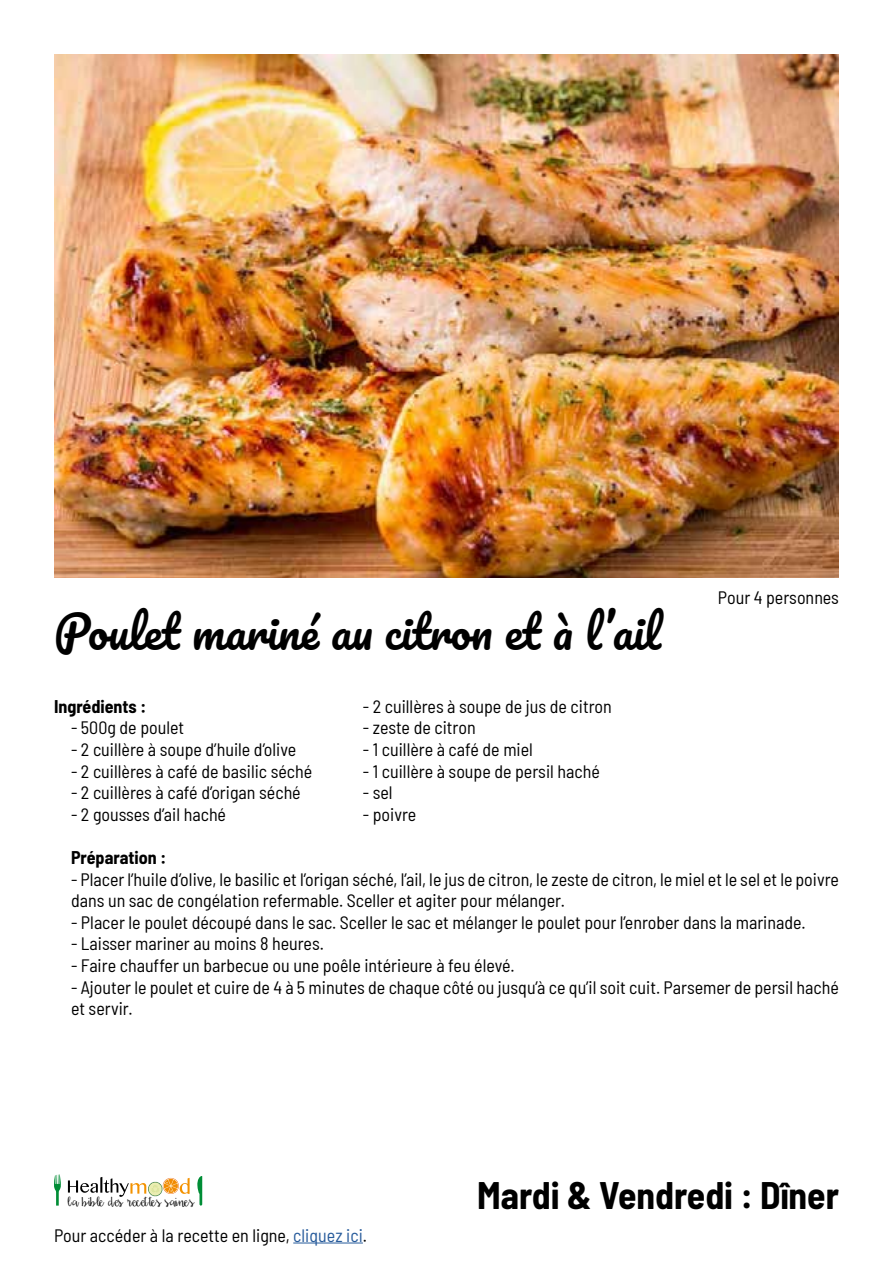
<style>
.page{position:relative;width:893px;height:1263px;background:#fff}
.page>*{position:absolute;margin:0;border:0;box-sizing:border-box;transform-origin:0 0}
.t1{font:45px "Pacifico";color:#000}
.t2{font:700 semi-condensed 37.5px "Barlow";color:#000}
.t3{font:semi-condensed 18px/21.6px "Barlow";color:#000}
.t4{font:700 semi-condensed 18px "Barlow";color:#000}
.t5{font:13.8px "Daydreamer";color:#000}
.s1{color:#275b9b}
</style>
<div class="page">
<svg style="left:54px;top:1174px;width:7px;height:31px"></svg>
<svg style="left:68px;top:1177px;width:122px;height:20px"></svg>
<svg style="left:197px;top:1176px;width:5px;height:29px"></svg>
<hr style="left:293px;top:1242px;width:70px;height:1px;background:#275b9b">
<img style="left:54px;top:54px;width:785px;height:524px">
<h1 class="t1" style="left:54px;top:608px;width:607px">Poulet mariné au citron et à l’ail</h1>
<p class="t4" style="left:54px;top:693px;width:94px">Ingrédients :</p>
<p class="t3" style="left:71px;top:716px;width:115px">- 500g de poulet</p>
<p class="t3" style="left:71px;top:737px;width:227px">- 2 cuillère à soupe d’huile d’olive</p>
<p class="t3" style="left:71px;top:759px;width:243px">- 2 cuillères à café de basilic séché</p>
<p class="t3" style="left:71px;top:780px;width:231px">- 2 cuillères à café d’origan séché</p>
<p class="t3" style="left:71px;top:802px;width:157px">- 2 gousses d’ail haché</p>
<p class="t3" style="left:363px;top:694px;width:250px">- 2 cuillères à soupe de jus de citron</p>
<p class="t3" style="left:363px;top:716px;width:114px">- zeste de citron</p>
<p class="t3" style="left:363px;top:737px;width:172px">- 1 cuillère à café de miel</p>
<p class="t3" style="left:363px;top:759px;width:239px">- 1 cuillère à soupe de persil haché</p>
<p class="t3" style="left:363px;top:780px;width:31px">- sel</p>
<p class="t3" style="left:363px;top:802px;width:55px">- poivre</p>
<p class="t3" style="left:718px;top:586px;width:123px">Pour 4 personnes</p>
<p class="t4" style="left:71px;top:844px;width:97px">Préparation :</p>
<p class="t3" style="left:71px;top:867px;width:770px">- Placer l’huile d’olive, le basilic et l’origan séché, l’ail, le jus de citron, le zeste de citron, le miel et le sel et le poivre dans un sac de congélation refermable. Sceller et agiter pour mélanger.</p>
<p class="t3" style="left:71px;top:910px;width:736px">- Placer le poulet découpé dans le sac. Sceller le sac et mélanger le poulet pour l’enrober dans la marinade.</p>
<p class="t3" style="left:71px;top:932px;width:254px">- Laisser mariner au moins 8 heures.</p>
<p class="t3" style="left:71px;top:953px;width:445px">- Faire chauffer un barbecue ou une poêle intérieure à feu élevé.</p>
<p class="t3" style="left:71px;top:975px;width:769px">- Ajouter le poulet et cuire de 4 à 5 minutes de chaque côté ou jusqu’à ce qu’il soit cuit. Parsemer de persil haché et servir.</p>
<p class="t5" style="left:68px;top:1193px;width:128px">la bible des recettes saines</p>
<p class="t3" style="left:54px;top:1223px;width:315px">Pour accéder à la recette en ligne, <span class="s1">cliquez ici</span>.</p>
<h2 class="t2" style="left:477px;top:1168px;width:363px">Mardi &amp; Vendredi : Dîner</h2>
</div>
